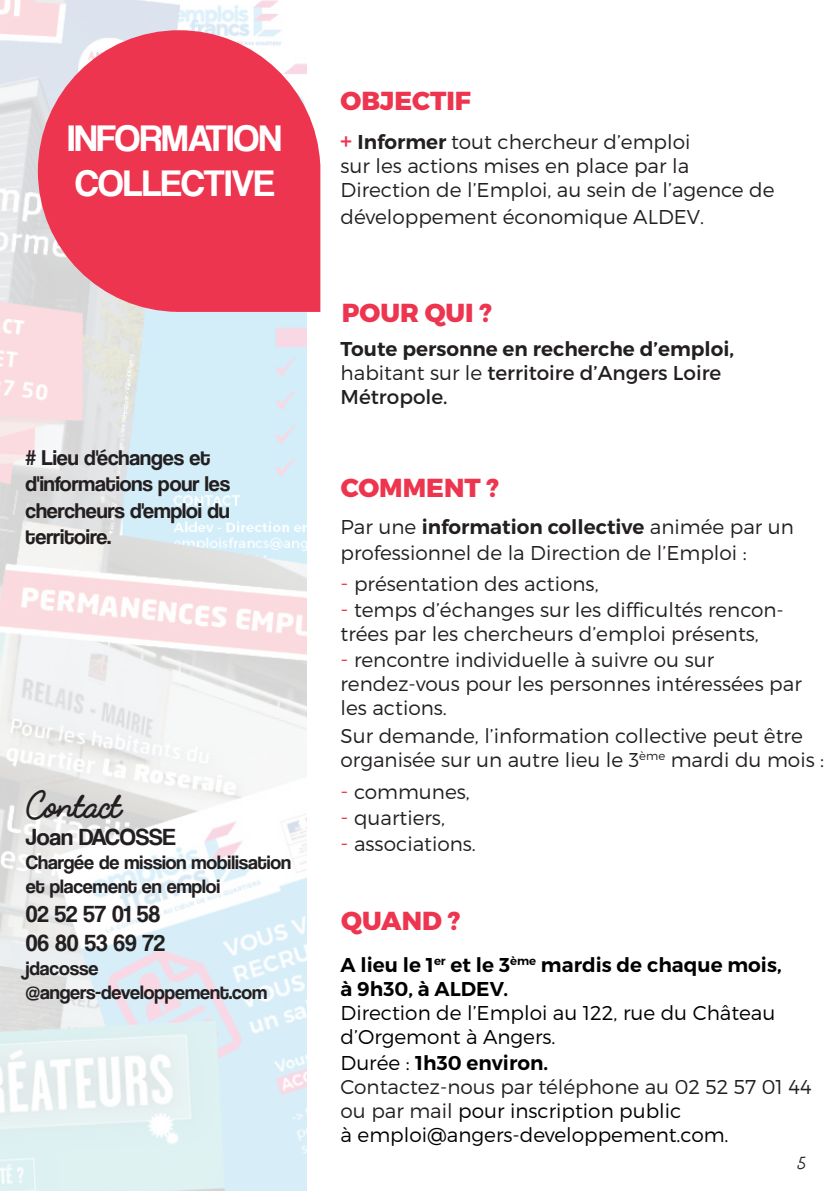
<style>
.page{position:relative;width:840px;height:1191px;background:#fff}
.page>*{position:absolute;margin:0;border:0;box-sizing:border-box;transform-origin:0 0}
.t1{font:38px "Coolvetica Rg";color:#fff}
.t2{font:700 35.4px "Fabfelt Script";letter-spacing:-.01em;color:#231f20}
.t3{font:800 26px "Montserrat";color:#ee354f}
.t4{font:24px "Coolvetica Rg";color:#231f20}
.t5{font:22px "Coolvetica Rg";color:#231f20}
.t6{font:300 20px/24px "Montserrat";color:#231f20}
.t7{font:300 20px "Montserrat";color:#000001}
.t8{font:20px/24px "Coolvetica Rg";color:#231f20}
.t9{font:600 20px "Montserrat";color:#231f20}
.t10{font:600 20px "Montserrat";color:#000001}
.t11{font:20px "Montserrat";color:#231f20}
.t12{font:700 16px "Fabfelt Script";color:#231f20}
.s1{font-family:"Coolvetica Rg";font-weight:400;font-size:22px;color:#ee354f}
.s2{font-weight:600}
.s3{font-weight:300}
.s4{font-size:22px;color:#ee354f}
.s5{color:#000001}
</style>
<div class="page">
<img style="left:0;top:0;width:306px;height:1191px">
<svg style="left:38px;top:30px;width:282px;height:282px;background:#ed5268"></svg>
<p class="t1" style="left:68px;top:115px;width:215px">INFORMATION</p>
<p class="t1" style="left:75px;top:161px;width:200px">COLLECTIVE</p>
<p class="t5" style="left:26px;top:444px;width:186px"># Lieu d'échanges et</p>
<p class="t5" style="left:26px;top:471px;width:206px">d'informations pour les</p>
<p class="t5" style="left:26px;top:497px;width:206px">chercheurs d'emploi du</p>
<p class="t5" style="left:26px;top:524px;width:87px">territoire.</p>
<p class="t2" style="left:26px;top:781px;width:97px">Contact</p>
<p class="t4" style="left:26px;top:823px;width:151px">Joan DACOSSE</p>
<p class="t8" style="left:26px;top:850px;width:266px">Chargée de mission mobilisation et placement en emploi</p>
<p class="t4" style="left:26px;top:899px;width:136px">02 52 57 01 58</p>
<p class="t4" style="left:26px;top:928px;width:140px">06 80 53 69 72</p>
<p class="t8" style="left:26px;top:955px;width:74px">jdacosse</p>
<p class="t8" style="left:26px;top:979px;width:243px">@angers-developpement.com</p>
<p class="t3" style="left:340px;top:84px;width:132px">OBJECTIF</p>
<p class="t6" style="left:340px;top:130px;width:351px"><span class="s1">+</span> <span class="s2">Informer</span> tout chercheur d’emploi</p>
<p class="t6" style="left:340px;top:154px;width:350px">sur les actions mises en place par la</p>
<p class="t6" style="left:340px;top:176px;width:435px;line-height:26.4px">Direction de l’Emploi, au sein de l’agence de développement économique ALDEV.</p>
<p class="t3" style="left:341px;top:296px;width:152px">POUR QUI ?</p>
<p class="t9" style="left:340px;top:336px;width:395px">Toute personne en recherche d’emploi,</p>
<p class="t11" style="left:340px;top:360px;width:382px"><span class="s3">habitant sur le</span> territoire d’Angers Loire</p>
<p class="t11" style="left:340px;top:384px;width:108px">Métropole.</p>
<p class="t3" style="left:340px;top:472px;width:160px">COMMENT ?</p>
<p class="t9" style="left:340px;top:514px;width:454px"><span class="s3">Par une</span> information collective <span class="s3">animée par un</span></p>
<p class="t6" style="left:340px;top:541px;width:407px">professionnel de la Direction de l’Emploi :</p>
<p class="t6" style="left:340px;top:571px;width:259px"><span class="s4">-</span> présentation des actions,</p>
<p class="t6" style="left:340px;top:597px;width:444px"><span class="s4">-</span> temps d’échanges sur les difficultés rencon&shy;trées par les chercheurs d’emploi présents,</p>
<p class="t6" style="left:340px;top:648px;width:462px"><span class="s4">-</span> rencontre individuelle à suivre ou sur rendez-vous pour les personnes intéressées par les actions.</p>
<p class="t6" style="left:340px;top:723px;width:485px">Sur demande, l’information collective peut être organisée sur un autre lieu le 3<sup>ème</sup> mardi du mois :</p>
<p class="t6" style="left:340px;top:779px;width:131px"><span class="s4">-</span> communes,</p>
<p class="t6" style="left:340px;top:805px;width:106px"><span class="s4">-</span> quartiers,</p>
<p class="t6" style="left:340px;top:832px;width:137px"><span class="s4">-</span> associations.</p>
<p class="t3" style="left:341px;top:904px;width:120px">QUAND ?</p>
<p class="t10" style="left:340px;top:952px;width:442px">A lieu le 1<sup>er</sup> et le 3<sup>ème</sup> mardis de chaque mois,</p>
<p class="t10" style="left:340px;top:976px;width:169px">à 9h30, à ALDEV.</p>
<p class="t7" style="left:340px;top:1000px;width:436px">Direction de l’Emploi au 122, rue du Château</p>
<p class="t7" style="left:340px;top:1024px;width:216px">d’Orgemont à Angers.</p>
<p class="t10" style="left:340px;top:1050px;width:209px"><span class="s3">Durée :</span> 1h30 environ.</p>
<p class="t6" style="left:340px;top:1074px;width:472px">Contactez-nous par téléphone au 02 52 57 01 44 ou par mail <span class="s5">pour inscription public</span></p>
<p class="t7" style="left:340px;top:1122px;width:389px">à emploi@angers-developpement.com.</p>
<p class="t12" style="left:797px;top:1152px;width:10px">5</p>
</div>
